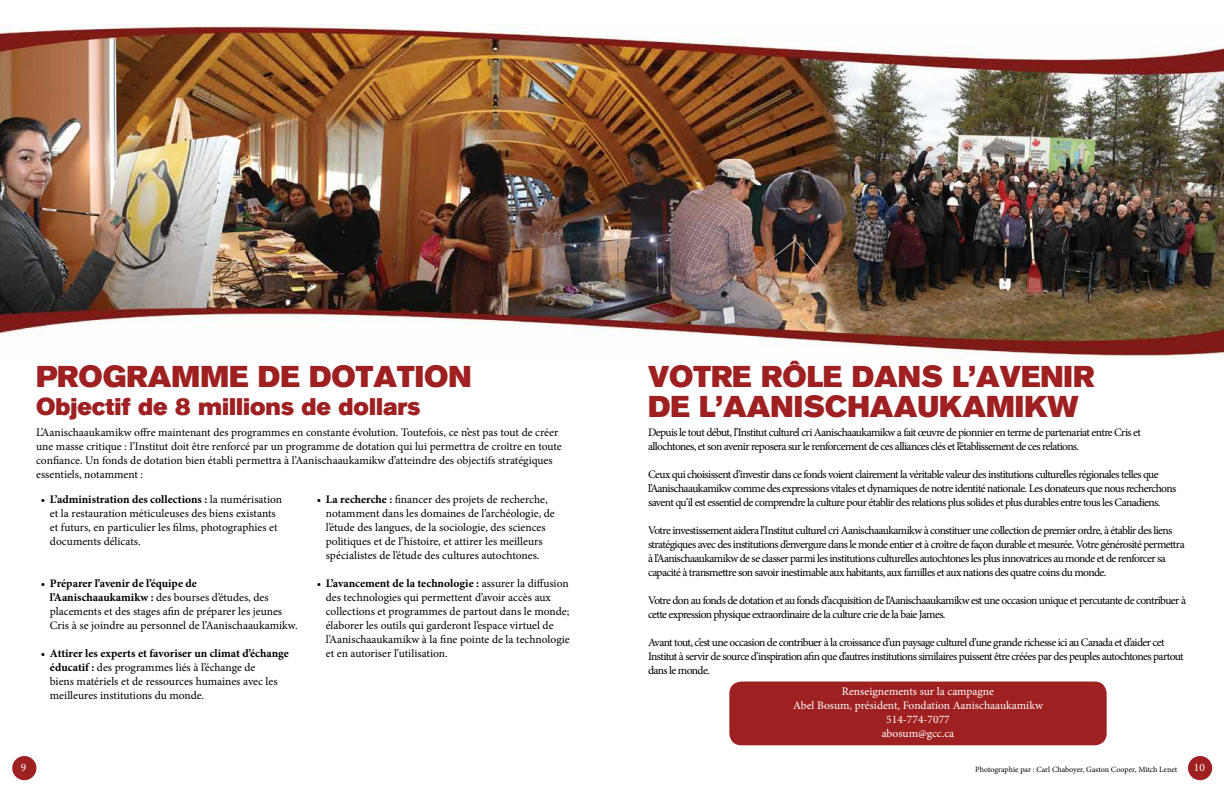
<style>
.page{position:relative;width:1224px;height:792px;background:#fff}
.page>*{position:absolute;margin:0;border:0;box-sizing:border-box;transform-origin:0 0}
.t1{font:30px/30px "Akzidenz BE Super";color:#9e2021}
.t2{font:24px "Akzidenz BE Super";color:#9e2021}
.t3{font:11.5px/14px "Minion Pro";letter-spacing:-.045em;color:#000}
.t4{font:11.5px/14px "Minion Pro";color:#000}
.t5{font:11.5px/14px "Minion Pro";letter-spacing:-.005em;color:#000}
.t6{font:11.5px/14px "Minion Pro";color:#fff;text-align:center}
.t7{font:8px "Minion Pro";letter-spacing:-.005em;color:#000}
.s1{font-weight:700}
</style>
<div class="page">
<div style="left:729px;top:682px;width:378px;height:63px;background:#9e2021;border-radius:12px"></div>
<img style="left:0;top:24px;width:1224px;height:334px">
<div style="left:12px;top:756px;width:24px;height:24px;background:#9e2021;border-radius:50%"></div>
<div style="left:1188px;top:756px;width:24px;height:24px;background:#9e2021;border-radius:50%"></div>
<h1 class="t1" style="left:36px;top:362px;width:437px">PROGRAMME DE DOTATION</h1>
<h2 class="t2" style="left:36px;top:393px;width:386px">Objectif de 8 millions de dollars</h2>
<p class="t5" style="left:36px;top:425px;width:527px">L’Aanischaaukamikw offre maintenant des programmes en constante évolution. Toutefois, ce n’est pas tout de créer une masse critique : l’Institut doit être renforcé par un programme de dotation qui lui permettra de croître en toute confiance. Un fonds de dotation bien établi permettra à l’Aanischaaukamikw d’atteindre des objectifs stratégiques essentiels, notamment :</p>
<p class="t4" style="left:50px;top:492px;width:234px;text-indent:-9px">• <span class="s1">L’administration des collections :</span> la numérisation et la restauration méticuleuses des biens existants et futurs, en particulier les films, photographies et documents délicats.</p>
<p class="t4" style="left:50px;top:576px;width:249px;text-indent:-9px">• <span class="s1">Préparer l’avenir de l’équipe de l’Aanischaaukamikw :</span> des bourses d’études, des placements et des stages afin de préparer les jeunes Cris à se joindre au personnel de l’Aanischaaukamikw.</p>
<p class="t4" style="left:50px;top:646px;width:240px;text-indent:-9px">• <span class="s1">Attirer les experts et favoriser un climat d’échange éducatif :</span> des programmes liés à l’échange de<br>biens matériels et de ressources humaines avec les meilleures institutions du monde.</p>
<p class="t4" style="left:326px;top:492px;width:231px;text-indent:-9px">• <span class="s1">La recherche :</span> financer des projets de recherche, notamment dans les domaines de l’archéologie, de l’étude des langues, de la sociologie, des sciences politiques et de l’histoire, et attirer les meilleurs spécialistes de l’étude des cultures autochtones.</p>
<p class="t4" style="left:326px;top:576px;width:245px;text-indent:-9px">• <span class="s1">L’avancement de la technologie :</span> assurer la diffusion des technologies qui permettent d’avoir accès aux collections et programmes de partout dans le monde; élaborer les outils qui garderont l’espace virtuel de l’Aanischaaukamikw à la fine pointe de la technologie et en autoriser l’utilisation.</p>
<h1 class="t1" style="left:648px;top:362px;width:448px">VOTRE RÔLE DANS L’AVENIR<br>DE L’AANISCHAAUKAMIKW</h1>
<p class="t3" style="left:648px;top:425px;width:495px">Depuis le tout début, l’Institut culturel cri Aanischaaukamikw a fait œuvre de pionnier en terme de partenariat entre Cris et allochtones, et son avenir reposera sur le renforcement de ces alliances clés et l’établissement de ces relations.</p>
<p class="t3" style="left:648px;top:467px;width:530px">Ceux qui choisissent d’investir dans ce fonds voient clairement la véritable valeur des institutions culturelles régionales telles que l’Aanischaaukamikw comme des expressions vitales et dynamiques de notre identité nationale. Les donateurs que nous recherchons savent qu’il est essentiel de comprendre la culture pour établir des relations plus solides et plus durables entre tous les Canadiens.</p>
<p class="t3" style="left:648px;top:523px;width:538px">Votre investissement aidera l’Institut culturel cri Aanischaaukamikw à constituer une collection de premier ordre, à établir des liens stratégiques avec des institutions d’envergure dans le monde entier et à croître de façon durable et mesurée. Votre générosité permettra à l’Aanischaaukamikw de se classer parmi les institutions culturelles autochtones les plus innovatrices au monde et de renforcer sa capacité à transmettre son savoir inestimable aux habitants, aux familles et aux nations des quatre coins du monde.</p>
<p class="t3" style="left:648px;top:593px;width:540px">Votre don au fonds de dotation et au fonds d’acquisition de l’Aanischaaukamikw est une occasion unique et percutante de contribuer à cette expression physique extraordinaire de la culture crie de la baie James.</p>
<p class="t3" style="left:648px;top:635px;width:537px">Avant tout, c’est une occasion de contribuer à la croissance d’un paysage culturel d’une grande richesse ici au Canada et d’aider cet<br>Institut à servir de source d’inspiration afin que d’autres institutions similaires puissent être créées par des peuples autochtones partout dans le monde.</p>
<p class="t6" style="left:793px;top:684px;width:251px">Renseignements sur la campagne<br>Abel Bosum, président, Fondation Aanischaaukamikw<br>514-774-7077<br>abosum@gcc.ca</p>
<p class="t6" style="left:21px;top:761px;width:7px">9</p>
<p class="t7" style="left:975px;top:764px;width:203px">Photographie par : Carl Chaboyer, Gaston Cooper, Mitch Lenet</p>
<p class="t6" style="left:1194px;top:761px;width:13px">10</p>
</div>
